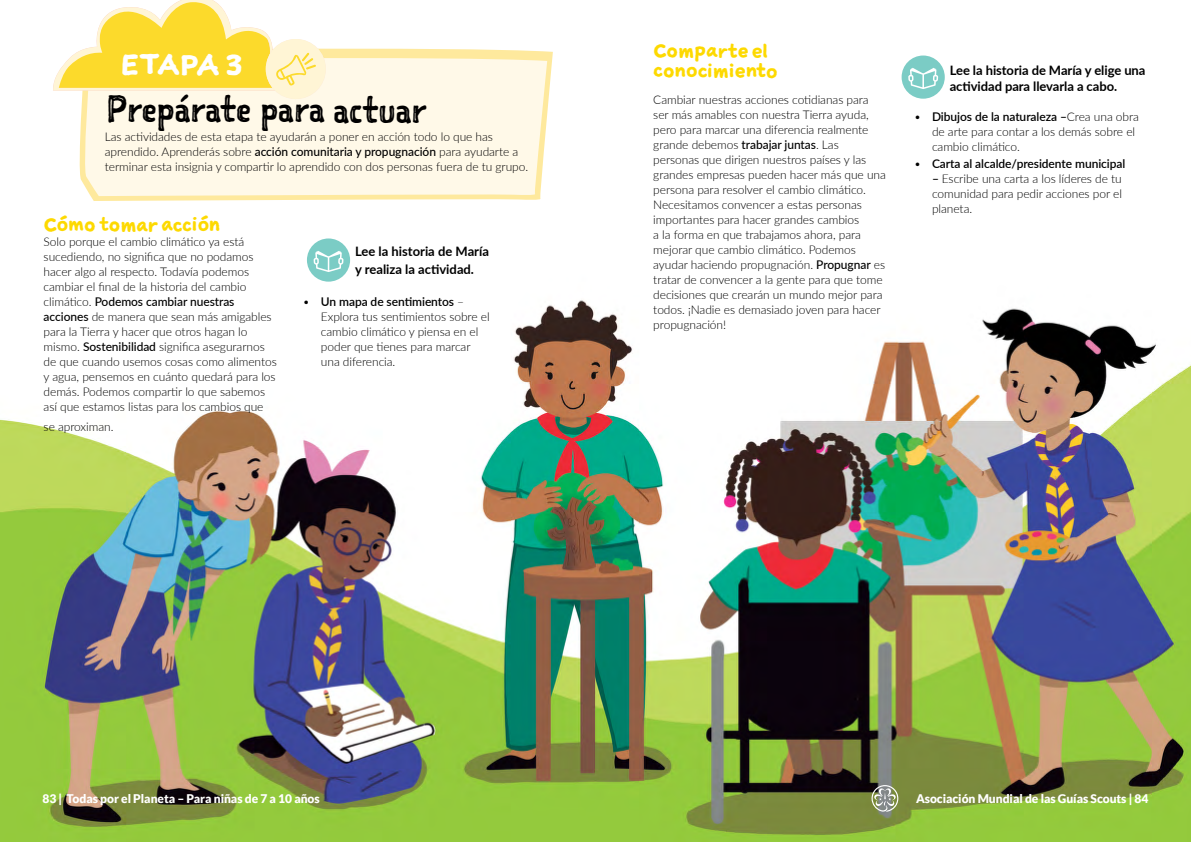
<style>
.page{position:relative;width:1191px;height:842px;background:#fff}
.page>*{position:absolute;margin:0;border:0;box-sizing:border-box;transform-origin:0 0}
.t1{font:36px "Sketchnote Square";letter-spacing:-.005em;color:#000}
.t2{font:700 28px "Sketchnote Text";color:#fff}
.t3{font:700 18px/20px "Sketchnote Text";color:#fdd900}
.t4{font:700 13px/16px "Lato";letter-spacing:-.005em;color:#000}
.t5{font:300 12px/15px "Lato";letter-spacing:-.005em;color:#000}
.t6{font:900 12px "Lato";letter-spacing:-.005em;color:#fff}
.t7{font:600 12px "Lato";letter-spacing:-.005em;color:#000}
.s1{font-weight:500}
.s2{font-weight:600}
.s3{font-weight:300}
</style>
<div class="page">
<img style="left:0;top:55px;width:1191px;height:787px">
<svg style="left:77px;top:48px;width:476px;height:153px;fill:#fee99d"></svg>
<div style="left:82px;top:55px;width:465px;height:141px;background:#fff9e8"></div>
<div style="left:307px;top:238px;width:43px;height:44px;background:#7bccc5;border-radius:50%"></div>
<svg style="left:313px;top:251px;width:30px;height:21px"></svg>
<div style="left:901px;top:56px;width:43px;height:43px;background:#7bccc5;border-radius:50%"></div>
<svg style="left:908px;top:68px;width:30px;height:21px"></svg>
<div style="left:266px;top:39px;width:60px;height:60px;background:#fff5d5;border-radius:50%"></div>
<svg style="left:52px;top:0;width:264px;height:92px"></svg>
<svg style="left:871px;top:785px;width:27px;height:27px"></svg>
<h2 class="t2" style="left:120px;top:45px;width:125px">ETAPA 3</h2>
<h1 class="t1" style="left:106px;top:85px;width:321px">Prepárate para actuar</h1>
<p class="t5" style="left:105px;top:129px;width:425px">Las actividades de esta etapa te ayudarán a poner en acción todo lo que has aprendido. Aprenderás sobre <span class="s1">acción comunitaria y propugnación</span> para ayudarte a terminar esta insignia y compartir lo aprendido con dos personas fuera de tu grupo.</p>
<h3 class="t3" style="left:44px;top:214px;width:178px">Cómo tomar acción</h3>
<p class="t5" style="left:44px;top:233px;width:235px">Solo porque el cambio climático ya está sucediendo, no significa que no podamos hacer algo al respecto. Todavía podemos cambiar el final de la historia del cambio climático. <span class="s1">Podemos cambiar nuestras acciones</span> de manera que sean más amigables para la Tierra y hacer que otros hagan lo mismo. <span class="s1">Sostenibilidad</span> significa asegurarnos de que cuando usemos cosas como alimentos y agua, pensemos en cuánto quedará para los demás. Podemos compartir lo que sabemos así que estamos listas para los cambios que</p>
<p class="t5" style="left:44px;top:418px;width:71px">se aproximan.</p>
<p class="t4" style="left:355px;top:242px;width:135px;line-height:18px">Lee la historia de María y realiza la actividad.</p>
<p class="t5" style="left:321px;top:294px;width:170px;text-indent:-18px">• <span class="s2">Un mapa de sentimientos</span> –<br>Explora tus sentimientos sobre el cambio climático y piensa en el poder que tienes para marcar una diferencia.</p>
<h3 class="t3" style="left:653px;top:40px;width:126px">Comparte el conocimiento</h3>
<p class="t5" style="left:653px;top:91px;width:234px">Cambiar nuestras acciones cotidianas para ser más amables con nuestra Tierra ayuda, pero para marcar una diferencia realmente grande debemos <span class="s1">trabajar juntas</span>. Las personas que dirigen nuestros países y las grandes empresas pueden hacer más que una persona para resolver el cambio climático.<br>Necesitamos convencer a estas personas importantes para hacer grandes cambios<br>a la forma en que trabajamos ahora, para mejorar que cambio climático. Podemos ayudar haciendo propugnación. <span class="s1">Propugnar</span> es tratar de convencer a la gente para que tome decisiones que crearán un mundo mejor para todos. ¡Nadie es demasiado joven para hacer propugnación!</p>
<p class="t4" style="left:949px;top:61px;width:197px">Lee la historia de María y elige una actividad para llevarla a cabo.</p>
<p class="t5" style="left:932px;top:109px;width:208px;text-indent:-18px">• <span class="s2">Dibujos de la naturaleza –</span>Crea una obra de arte para contar a los demás sobre el cambio climático.</p>
<p class="t7" style="left:914px;top:155px;width:213px"><span class="s3">•</span> Carta al alcalde/presidente municipal</p>
<p class="t5" style="left:932px;top:171px;width:191px;text-align:justify"><span class="s2">–</span> Escribe una carta a los líderes de tu comunidad para pedir acciones por el planeta.</p>
<p class="t6" style="left:43px;top:792px;width:279px">83 | Todas por el Planeta – Para niñas de 7 a 10 años</p>
<p class="t6" style="left:916px;top:792px;width:234px">Asociación Mundial de las Guías Scouts | 84</p>
</div>
